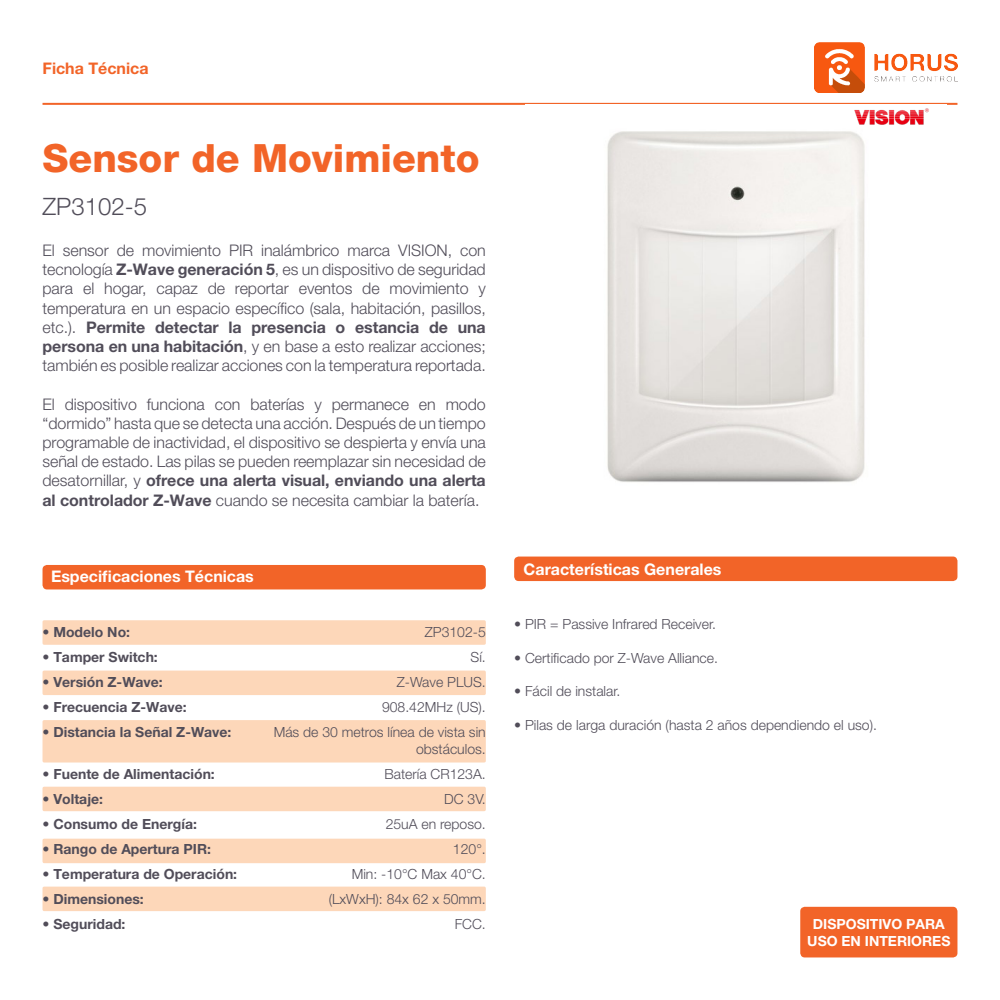
<style>
.page{position:relative;width:1000px;height:1000px;background:#fff}
.page>*{position:absolute;margin:0;border:0;box-sizing:border-box;transform-origin:0 0}
.t1{font:800 39px "Helvetica Neue LT Pro";color:#f26428}
.t2{font:300 24px "Helvetica Neue LT Pro";color:#514d59}
.t3{font:300 16px/19.2px "Helvetica Neue LT Pro";letter-spacing:-.005em;color:#514d59;text-align:justify}
.t4{font:700 16px "Helvetica Neue LT Pro";color:#fff}
.t5{font:700 16px "Helvetica Neue LT Pro";color:#f26428}
.t6{font:300 14px/16.8px "Helvetica Neue LT Pro";color:#514d59;text-align:right}
.t7{font:700 14px "Helvetica Neue LT Pro";color:#514d59}
.t8{font:700 14px/16.8px "Helvetica Neue LT Pro";color:#fff;text-align:center}
.s1{font-weight:700}
.s2{font-weight:300}
</style>
<div class="page">
<hr style="left:43px;top:103px;width:914px;height:2px;background:#f26428">
<img style="left:815px;top:43px;width:142px;height:50px">
<div style="left:43px;top:565px;width:443px;height:24px;background:#f26428;border-radius:5px"></div>
<div style="left:43px;top:620px;width:443px;height:25px;background:#fdd7b9;border-radius:2px"></div>
<div style="left:43px;top:787px;width:443px;height:24px;background:#fdd7b9;border-radius:2px"></div>
<div style="left:43px;top:839px;width:443px;height:24px;background:#fdd7b9;border-radius:2px"></div>
<div style="left:43px;top:887px;width:443px;height:24px;background:#fdd7b9;border-radius:2px"></div>
<div style="left:43px;top:720px;width:443px;height:43px;background:#fdd7b9;border-radius:2px"></div>
<div style="left:43px;top:671px;width:443px;height:24px;background:#fdd7b9;border-radius:2px"></div>
<img style="left:607px;top:131px;width:258px;height:351px">
<div style="left:800px;top:907px;width:157px;height:50px;background:#f26428;border-radius:5px"></div>
<div style="left:514px;top:557px;width:443px;height:24px;background:#f26428;border-radius:5px"></div>
<img style="left:846px;top:102px;width:93px;height:36px">
<p class="t5" style="left:43px;top:58px;width:108px">Ficha Técnica</p>
<p class="t1" style="left:43px;top:134px;width:438px">Sensor de Movimiento</p>
<p class="t2" style="left:43px;top:191px;width:106px">ZP3102-5</p>
<p class="t3" style="left:43px;top:240px;width:445px">El sensor de movimiento PIR inalámbrico marca VISION, con tecnología <span class="s1">Z-Wave generación 5</span>, es un dispositivo de seguridad para el hogar, capaz de reportar eventos de movimiento y temperatura en un espacio específico (sala, habitación, pasillos, etc.). <span class="s1">Permite detectar la presencia o estancia de una persona en una habitación</span>, y en base a esto realizar acciones; también es posible realizar acciones con la temperatura reportada.</p>
<p class="t3" style="left:43px;top:394px;width:445px">El dispositivo funciona con baterías y permanece en modo “dormido” hasta que se detecta una acción. Después de un tiempo programable de inactividad, el dispositivo se despierta y envía una señal de estado. Las pilas se pueden reemplazar sin necesidad de desatornillar, y <span class="s1">ofrece una alerta visual, enviando una alerta al controlador Z-Wave</span> cuando se necesita cambiar la batería.</p>
<p class="t4" style="left:51px;top:567px;width:204px">Especificaciones Técnicas</p>
<p class="t7" style="left:43px;top:623px;width:89px"><span class="s2">•</span> Modelo No:</p>
<p class="t6" style="left:425px;top:623px;width:62px">ZP3102-5</p>
<p class="t7" style="left:43px;top:648px;width:117px"><span class="s2">•</span> Tamper Switch:</p>
<p class="t6" style="left:471px;top:648px;width:17px">Sí.</p>
<p class="t7" style="left:43px;top:673px;width:122px"><span class="s2">•</span> Versión Z-Wave:</p>
<p class="t6" style="left:397px;top:673px;width:90px">Z-Wave PLUS.</p>
<p class="t7" style="left:43px;top:698px;width:146px"><span class="s2">•</span> Frecuencia Z-Wave:</p>
<p class="t6" style="left:382px;top:698px;width:105px">908.42MHz (US).</p>
<p class="t7" style="left:43px;top:723px;width:190px"><span class="s2">•</span> Distancia la Señal Z-Wave:</p>
<p class="t6" style="left:274px;top:723px;width:214px">Más de 30 metros línea de vista sin obstáculos.</p>
<p class="t7" style="left:43px;top:765px;width:174px"><span class="s2">•</span> Fuente de Alimentación:</p>
<p class="t6" style="left:384px;top:765px;width:103px">Batería CR123A.</p>
<p class="t7" style="left:43px;top:790px;width:62px"><span class="s2">•</span> Voltaje:</p>
<p class="t6" style="left:444px;top:790px;width:43px">DC 3V.</p>
<p class="t7" style="left:43px;top:815px;width:156px"><span class="s2">•</span> Consumo de Energía:</p>
<p class="t6" style="left:386px;top:815px;width:102px">25uA en reposo.</p>
<p class="t7" style="left:43px;top:840px;width:170px"><span class="s2">•</span> Rango de Apertura PIR:</p>
<p class="t6" style="left:453px;top:840px;width:34px">120°.</p>
<p class="t7" style="left:43px;top:865px;width:196px"><span class="s2">•</span> Temperatura de Operación:</p>
<p class="t6" style="left:352px;top:865px;width:136px">Min: -10°C Max 40°C.</p>
<p class="t7" style="left:43px;top:890px;width:103px"><span class="s2">•</span> Dimensiones:</p>
<p class="t6" style="left:329px;top:890px;width:159px">(LxWxH): 84x 62 x 50mm.</p>
<p class="t7" style="left:43px;top:915px;width:84px"><span class="s2">•</span> Seguridad:</p>
<p class="t6" style="left:455px;top:915px;width:33px">FCC.</p>
<p class="t4" style="left:524px;top:559px;width:199px">Características Generales</p>
<p class="t6" style="left:514px;top:615px;width:203px">• PIR = Passive Infrared Receiver.</p>
<p class="t6" style="left:514px;top:649px;width:205px">• Certificado por Z-Wave Alliance.</p>
<p class="t6" style="left:514px;top:683px;width:108px">• Fácil de instalar.</p>
<p class="t6" style="left:514px;top:716px;width:364px">• Pilas de larga duración (hasta 2 años dependiendo el uso).</p>
<p class="t8" style="left:807px;top:915px;width:145px">DISPOSITIVO PARA<br>USO EN INTERIORES</p>
</div>
